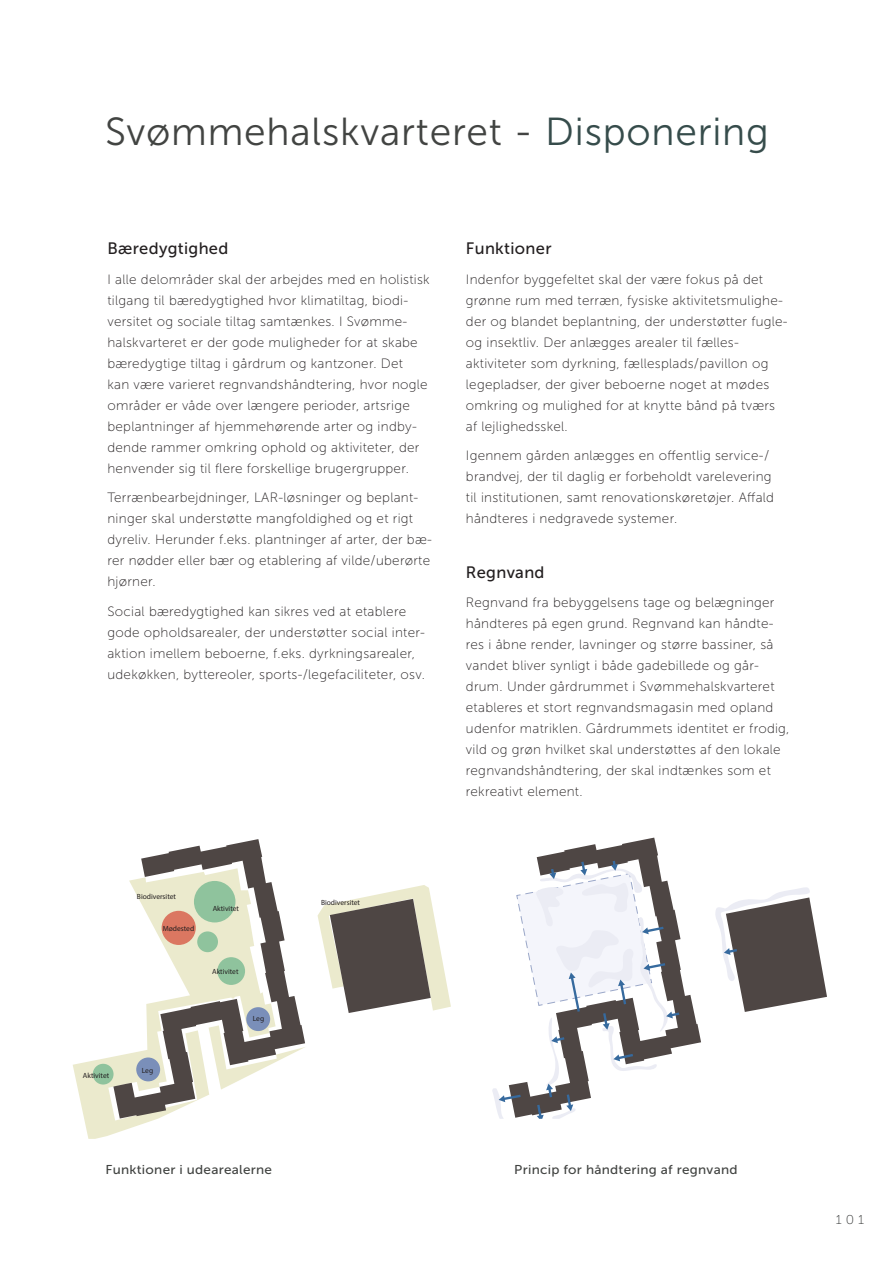
<style>
.page{position:relative;width:893px;height:1263px;background:#fff}
.page>*{position:absolute;margin:0;border:0;box-sizing:border-box;transform-origin:0 0}
.t1{font:39px "Museo Sans 300";letter-spacing:.02em;color:#424442}
.t2{font:16.5px "Museo Sans 500";letter-spacing:.02em;color:#231f20}
.t3{font:13.5px/21px "Museo Sans 100";letter-spacing:.02em;color:#231f20}
.t4{font:12.9px "Museo Sans 500";letter-spacing:.02em;color:#424442;scale:1.05 1}
.t5{font:12.9px "Museo Sans 100";color:#353736;scale:1.05 1}
.t6{font:7.5px "Helvetica";color:#231f20}
.s1{color:#364c4b}
</style>
<div class="page">
<svg style="left:536px;top:838px;width:165px;height:208px"></svg>
<svg style="left:715px;top:887px;width:112px;height:125px"></svg>
<svg style="left:492px;top:858px;width:190px;height:261px"></svg>
<svg style="left:73px;top:1057px;width:83px;height:82px;fill:#ebeacd"></svg>
<div style="left:93px;top:1064px;width:21px;height:21px;background:#8fc39d;border-radius:50%"></div>
<svg style="left:113px;top:839px;width:192px;height:280px"></svg>
<svg style="left:318px;top:885px;width:133px;height:128px"></svg>
<h1 class="t1" style="left:105px;top:117px;width:665px">Svømmehalskvarteret - <span class="s1">Disponering</span></h1>
<p class="t2" style="left:107px;top:243px;width:122px">Bæredygtighed</p>
<p class="t3" style="left:107px;top:270px;width:324px">I alle delområder skal der arbejdes med en holistisk tilgang til bæredygtighed hvor klimatiltag, biodi&shy;versitet og sociale tiltag samtænkes. I Svømme&shy;halskvarteret er der gode muligheder for at skabe bæredygtige tiltag i gårdrum og kantzoner. Det<br>kan være varieret regnvandshåndtering, hvor nogle områder er våde over længere perioder, artsrige beplantninger af hjemmehørende arter og indby&shy;dende rammer omkring ophold og aktiviteter, der henvender sig til flere forskellige brugergrupper.</p>
<p class="t3" style="left:107px;top:489px;width:326px">Terrænbearbejdninger, LAR-løsninger og beplant&shy;ninger skal understøtte mangfoldighed og et rigt dyreliv. Herunder f.eks. plantninger af arter, der bæ&shy;rer nødder eller bær og etablering af vilde/uberørte hjørner.</p>
<p class="t3" style="left:107px;top:602px;width:319px">Social bæredygtighed kan sikres ved at etablere gode opholdsarealer, der understøtter social inter&shy;aktion imellem beboerne, f.eks. dyrkningsarealer, udekøkken, byttereoler, sports-/legefaciliteter, osv.</p>
<p class="t2" style="left:466px;top:243px;width:87px">Funktioner</p>
<p class="t3" style="left:466px;top:270px;width:323px">Indenfor byggefeltet skal der være fokus på det grønne rum med terræn, fysiske aktivitetsmulighe&shy;der og blandet beplantning, der understøtter fugle&shy;og insektliv. Der anlægges arealer til fælles&shy;aktiviteter som dyrkning, fællesplads/pavillon og legepladser, der giver beboerne noget at mødes omkring og mulighed for at knytte bånd på tværs af lejlighedsskel.</p>
<p class="t3" style="left:466px;top:447px;width:310px">Igennem gården anlægges en offentlig service-/ brandvej, der til daglig er forbeholdt varelevering til institutionen, samt renovationskøretøjer. Affald håndteres i nedgravede systemer.</p>
<p class="t2" style="left:466px;top:566px;width:80px">Regnvand</p>
<p class="t3" style="left:466px;top:594px;width:325px">Regnvand fra bebyggelsens tage og belægninger håndteres på egen grund. Regnvand kan håndte&shy;res i åbne render, lavninger og større bassiner, så vandet bliver synligt i både gadebillede og går&shy;drum. Under gårdrummet i Svømmehalskvarteret etableres et stort regnvandsmagasin med opland udenfor matriklen. Gårdrummets identitet er frodig, vild og grøn hvilket skal understøttes af den lokale regnvandshåndtering, der skal indtænkes som et rekreativt element.</p>
<p class="t6" style="left:83px;top:1072px;width:28px">Aktivitet</p>
<p class="t6" style="left:137px;top:894px;width:41px">Biodiversitet</p>
<p class="t6" style="left:163px;top:926px;width:33px">Mødested</p>
<p class="t6" style="left:142px;top:1067px;width:13px">Leg</p>
<p class="t6" style="left:213px;top:905px;width:28px">Aktivitet</p>
<p class="t6" style="left:212px;top:969px;width:28px">Aktivitet</p>
<p class="t6" style="left:253px;top:1016px;width:13px">Leg</p>
<p class="t6" style="left:321px;top:900px;width:41px">Biodiversitet</p>
<p class="t4" style="left:105px;top:1165px;width:160px">Funktioner i udearealerne</p>
<p class="t4" style="left:514px;top:1165px;width:214px">Princip for håndtering af regnvand</p>
<p class="t5" style="left:836px;top:1215px;width:29px">101</p>
</div>
